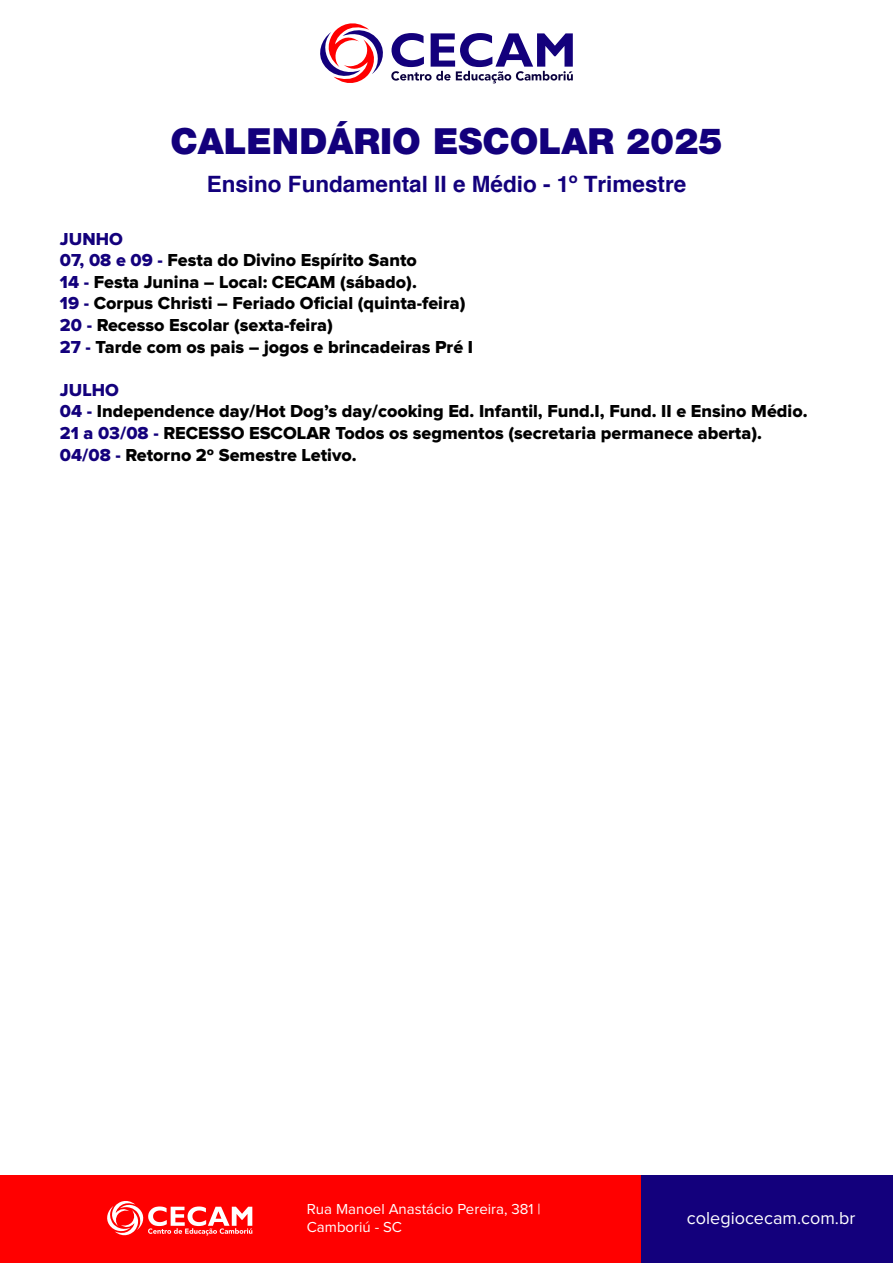
<style>
.page{position:relative;width:893px;height:1263px;background:#fff}
.page>*{position:absolute;margin:0;border:0;box-sizing:border-box;transform-origin:0 0}
.t1{font:900 36.15px "Helvetica Neue LT Std";color:#13007c}
.t2{font:700 22.5px "Helvetica";color:#13007c}
.t3{font:18px/21.6px "Proxima Nova Extrabld";color:#000}
.t4{font:18px "Proxima Nova";color:#fff}
.t5{font:15px/18px "Proxima Nova";color:#fff}
.s1{color:#13007c}
</style>
<div class="page">
<div style="left:0;top:1175px;width:642px;height:88px;background:#f00"></div>
<div style="left:642px;top:1175px;width:251px;height:88px;background:#13007c"></div>
<svg style="left:320px;top:23px;width:253px;height:61px"></svg>
<svg style="left:107px;top:1201px;width:145px;height:35px"></svg>
<h1 class="t1" style="left:170px;top:119px;width:554px">CALENDÁRIO ESCOLAR 2025</h1>
<p class="t2" style="left:207px;top:166px;width:481px">Ensino Fundamental II e Médio - 1º Trimestre</p>
<p class="t3" style="left:60px;top:228px;width:415px"><span class="s1">JUNHO<br>07, 08 e 09 -</span> Festa do Divino Espírito Santo<br><span class="s1">14 -</span> Festa Junina – Local: CECAM (sábado).<br><span class="s1">19 -</span> Corpus Christi – Feriado Oficial (quinta-feira)<br><span class="s1">20 -</span> Recesso Escolar (sexta-feira)<br><span class="s1">27 -</span> Tarde com os pais – jogos e brincadeiras Pré I</p>
<p class="t3" style="left:60px;top:380px;width:749px"><span class="s1">JULHO<br>04 -</span> Independence day/Hot Dog’s day/cooking Ed. Infantil, Fund.I, Fund. II e Ensino Médio.<br><span class="s1">21 a 03/08 -</span> RECESSO ESCOLAR Todos os segmentos (secretaria permanece aberta).<br><span class="s1">04/08 -</span> Retorno 2º Semestre Letivo.</p>
<p class="t5" style="left:307px;top:1201px;width:235px">Rua Manoel Anastácio Pereira, 381 |<br>Camboriú - SC</p>
<p class="t4" style="left:687px;top:1210px;width:170px">colegiocecam.com.br</p>
</div>
